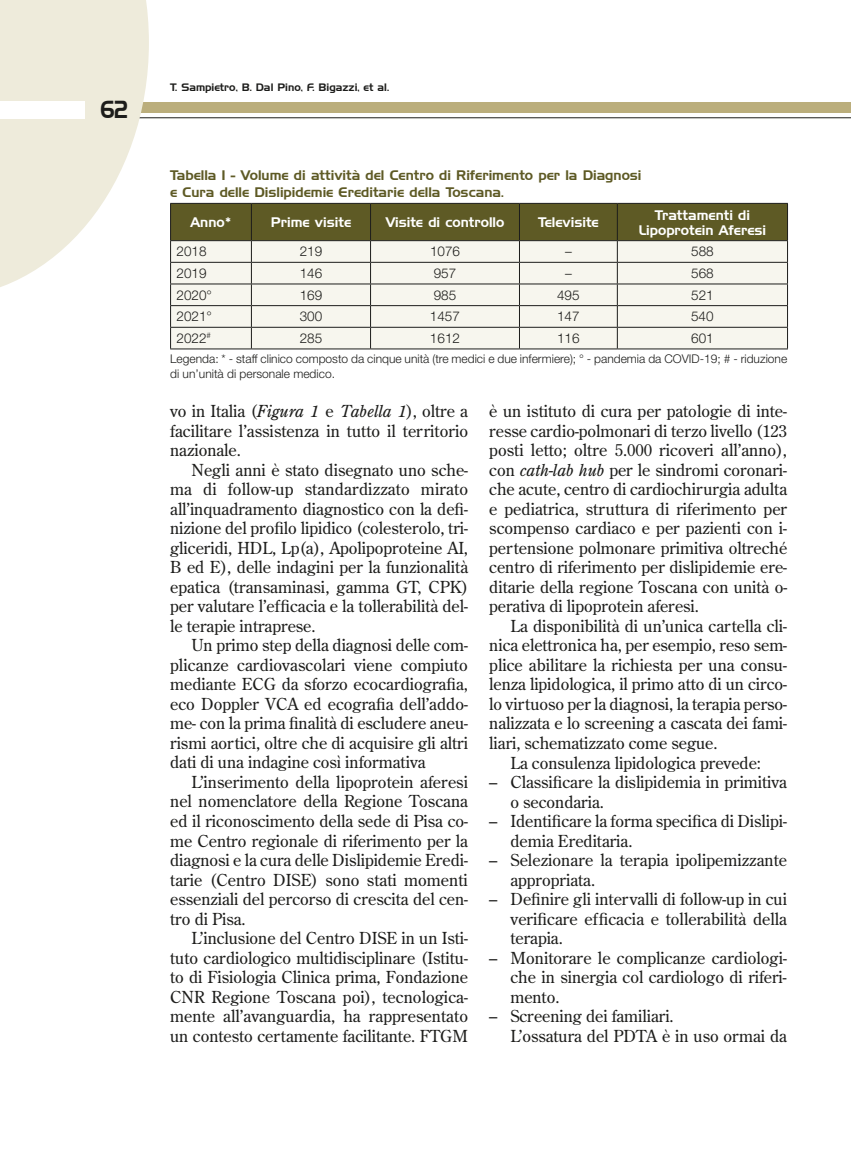
<style>
.page{position:relative;width:851px;height:1149px;background:#fff}
.page>*{position:absolute;margin:0;border:0;box-sizing:border-box;transform-origin:0 0}
.t1{font:24px "Handel Gothic BT";color:#1d1d1b;scale:.8 1}
.t2{font:16.5px/19.5px "Century Old Style Std";color:#1d1d1b;text-align:justify}
.t3{font:13.5px/16.5px "Handel Gothic BT";color:#5e5a25}
.t4{font:300 13.5px "Helvetica Neue LT Std";color:#1d1d1b}
.t5{font:13.5px/15px "Handel Gothic BT";color:#fff;text-align:center}
.t6{font:300 12px/15px "Helvetica Neue LT Std";color:#1d1d1b}
.t7{font:10.5px "Handel Gothic BT";color:#1d1d1b}
.s1{font-style:italic}
</style>
<div class="page">
<hr style="left:0;top:117px;width:850px;height:1px;background:#1d1d1b">
<div style="left:0;top:102px;width:850px;height:11px;background:#bbae7c"></div>
<svg style="left:0;top:0;width:149px;height:287px;fill:#eeebdb"></svg>
<div style="left:0;top:101px;width:85px;height:17px;background:#fff"></div>
<svg style="left:170px;top:203px;width:618px;height:145px;background:#c9c7b4"></svg>
<hr style="left:170px;top:348px;width:81px;height:1px;background:#1d1d1b">
<hr style="left:251px;top:348px;width:119px;height:1px;background:#1d1d1b">
<hr style="left:370px;top:348px;width:149px;height:1px;background:#1d1d1b">
<hr style="left:519px;top:348px;width:98px;height:1px;background:#1d1d1b">
<hr style="left:617px;top:348px;width:170px;height:1px;background:#1d1d1b">
<hr style="left:170px;top:203px;width:81px;height:1px;background:#1d1d1b">
<hr style="left:170px;top:204px;width:1px;height:36px;background:#1d1d1b">
<hr style="left:251px;top:203px;width:119px;height:1px;background:#1d1d1b">
<hr style="left:370px;top:203px;width:149px;height:1px;background:#1d1d1b">
<hr style="left:519px;top:203px;width:98px;height:1px;background:#1d1d1b">
<hr style="left:617px;top:203px;width:170px;height:1px;background:#1d1d1b">
<hr style="left:787px;top:204px;width:1px;height:36px;background:#1d1d1b">
<hr style="left:170px;top:240px;width:81px;height:1px;background:#1d1d1b">
<hr style="left:251px;top:240px;width:119px;height:1px;background:#1d1d1b">
<hr style="left:370px;top:240px;width:149px;height:1px;background:#1d1d1b">
<hr style="left:519px;top:240px;width:98px;height:1px;background:#1d1d1b">
<hr style="left:617px;top:240px;width:170px;height:1px;background:#1d1d1b">
<h1 class="t1" style="left:101px;top:95px;width:35px">62</h1>
<p class="t7" style="left:170px;top:81px;width:220px">T. Sampietro, B. Dal Pino, F. Bigazzi, et al.</p>
<p class="t3" style="left:170px;top:167px;width:472px">Tabella 1 - Volume di attività del Centro di Riferimento per la Diagnosi e Cura delle Dislipidemie Ereditarie della Toscana.</p>
<p class="t5" style="left:190px;top:215px;width:42px">Anno*</p>
<p class="t5" style="left:271px;top:215px;width:82px">Prime visite</p>
<p class="t5" style="left:385px;top:215px;width:120px">Visite di controllo</p>
<p class="t5" style="left:538px;top:215px;width:62px">Televisite</p>
<p class="t5" style="left:638px;top:207px;width:129px">Trattamenti di<br>Lipoprotein Aferesi</p>
<p class="t4" style="left:176px;top:243px;width:32px">2018</p>
<p class="t4" style="left:300px;top:243px;width:24px">219</p>
<p class="t4" style="left:430px;top:243px;width:32px">1076</p>
<p class="t4" style="left:565px;top:243px;width:8px">–</p>
<p class="t4" style="left:691px;top:243px;width:24px">588</p>
<p class="t4" style="left:176px;top:265px;width:32px">2019</p>
<p class="t4" style="left:300px;top:265px;width:24px">146</p>
<p class="t4" style="left:433px;top:265px;width:24px">957</p>
<p class="t4" style="left:565px;top:265px;width:8px">–</p>
<p class="t4" style="left:691px;top:265px;width:24px">568</p>
<p class="t4" style="left:176px;top:286px;width:37px">2020°</p>
<p class="t4" style="left:299px;top:286px;width:24px">169</p>
<p class="t4" style="left:433px;top:286px;width:24px">985</p>
<p class="t4" style="left:557px;top:286px;width:24px">495</p>
<p class="t4" style="left:691px;top:286px;width:24px">521</p>
<p class="t4" style="left:176px;top:308px;width:37px">2021°</p>
<p class="t4" style="left:299px;top:308px;width:24px">300</p>
<p class="t4" style="left:430px;top:308px;width:32px">1457</p>
<p class="t4" style="left:557px;top:308px;width:24px">147</p>
<p class="t4" style="left:691px;top:308px;width:24px">540</p>
<p class="t4" style="left:176px;top:330px;width:36px">2022<sup>#</sup></p>
<p class="t4" style="left:300px;top:330px;width:24px">285</p>
<p class="t4" style="left:430px;top:330px;width:32px">1612</p>
<p class="t4" style="left:557px;top:330px;width:24px">116</p>
<p class="t4" style="left:691px;top:330px;width:24px">601</p>
<p class="t6" style="left:170px;top:350px;width:618px">Legenda: * - staff clinico composto da cinque unità (tre medici e due infermiere); ° - pandemia da COVID-19; # - riduzione di un’unità di personale medico.</p>
<p class="t2" style="left:170px;top:401px;width:299px">vo in Italia (<span class="s1">Figura 1</span> e <span class="s1">Tabella 1</span>), oltre a facilitare l’assistenza in tutto il territorio nazionale.</p>
<p class="t2" style="left:170px;top:459px;width:299px;text-indent:21px">Negli anni è stato disegnato uno sche&shy;ma di follow-up standardizzato mirato all’inquadramento diagnostico con la defi&shy;nizione del profilo lipidico (colesterolo, tri&shy;gliceridi, HDL, Lp(a), Apolipoproteine AI, B ed E), delle indagini per la funzionalità epatica (transaminasi, gamma GT, CPK) per valutare l’efficacia e la tollerabilità del&shy;le terapie intraprese.</p>
<p class="t2" style="left:170px;top:635px;width:299px;text-indent:21px">Un primo step della diagnosi delle com&shy;plicanze cardiovascolari viene compiuto mediante ECG da sforzo ecocardiografia, eco Doppler VCA ed ecografia dell’addo&shy;me- con la prima finalità di escludere aneu&shy;rismi aortici, oltre che di acquisire gli altri dati di una indagine così informativa</p>
<p class="t2" style="left:170px;top:771px;width:299px;text-indent:21px">L’inserimento della lipoprotein aferesi nel nomenclatore della Regione Toscana ed il riconoscimento della sede di Pisa co&shy;me Centro regionale di riferimento per la diagnosi e la cura delle Dislipidemie Eredi&shy;tarie (Centro DISE) sono stati momenti essenziali del percorso di crescita del cen&shy;tro di Pisa.</p>
<p class="t2" style="left:170px;top:927px;width:299px;text-indent:21px">L’inclusione del Centro DISE in un Isti&shy;tuto cardiologico multidisciplinare (Istitu&shy;to di Fisiologia Clinica prima, Fondazione CNR Regione Toscana poi), tecnologica&shy;mente all’avanguardia, ha rappresentato un contesto certamente facilitante. FTGM</p>
<p class="t2" style="left:489px;top:401px;width:299px">è un istituto di cura per patologie di inte&shy;resse cardio-polmonari di terzo livello (123 posti letto; oltre 5.000 ricoveri all’anno), con <span class="s1">cath-lab hub</span> per le sindromi coronari&shy;che acute, centro di cardiochirurgia adulta e pediatrica, struttura di riferimento per scompenso cardiaco e per pazienti con i&shy;pertensione polmonare primitiva oltreché centro di riferimento per dislipidemie ere&shy;ditarie della regione Toscana con unità o&shy;perativa di lipoprotein aferesi.</p>
<p class="t2" style="left:510px;top:615px;width:278px">La disponibilità di un’unica cartella cli-</p>
<p class="t2" style="left:489px;top:635px;width:299px">nica elettronica ha, per esempio, reso sem-</p>
<p class="t2" style="left:489px;top:654px;width:299px">plice abilitare la richiesta per una consu-</p>
<p class="t2" style="left:489px;top:674px;width:299px">lenza lipidologica, il primo atto di un circo-</p>
<p class="t2" style="left:489px;top:693px;width:299px">lo virtuoso per la diagnosi, la terapia perso-</p>
<p class="t2" style="left:489px;top:713px;width:299px">nalizzata e lo screening a cascata dei fami-</p>
<p class="t2" style="left:489px;top:732px;width:230px">liari, schematizzato come segue.</p>
<p class="t2" style="left:510px;top:752px;width:252px">La consulenza lipidologica prevede:</p>
<p class="t2" style="left:510px;top:771px;width:278px;text-indent:-21px">– Classificare la dislipidemia in primitiva o secondaria.</p>
<p class="t2" style="left:510px;top:810px;width:278px;text-indent:-21px">– Identificare la forma specifica di Dislipi&shy;demia Ereditaria.</p>
<p class="t2" style="left:510px;top:849px;width:278px;text-indent:-21px">– Selezionare la terapia ipolipemizzante appropriata.</p>
<p class="t2" style="left:510px;top:888px;width:278px;text-indent:-21px">– Definire gli intervalli di follow-up in cui verificare efficacia e tollerabilità della terapia.</p>
<p class="t2" style="left:510px;top:947px;width:278px;text-indent:-21px">– Monitorare le complicanze cardiologi&shy;che in sinergia col cardiologo di riferi&shy;mento.</p>
<p class="t2" style="left:510px;top:1005px;width:278px;text-indent:-21px">– Screening dei familiari.<br>L’ossatura del PDTA è in uso ormai da</p>
</div>
